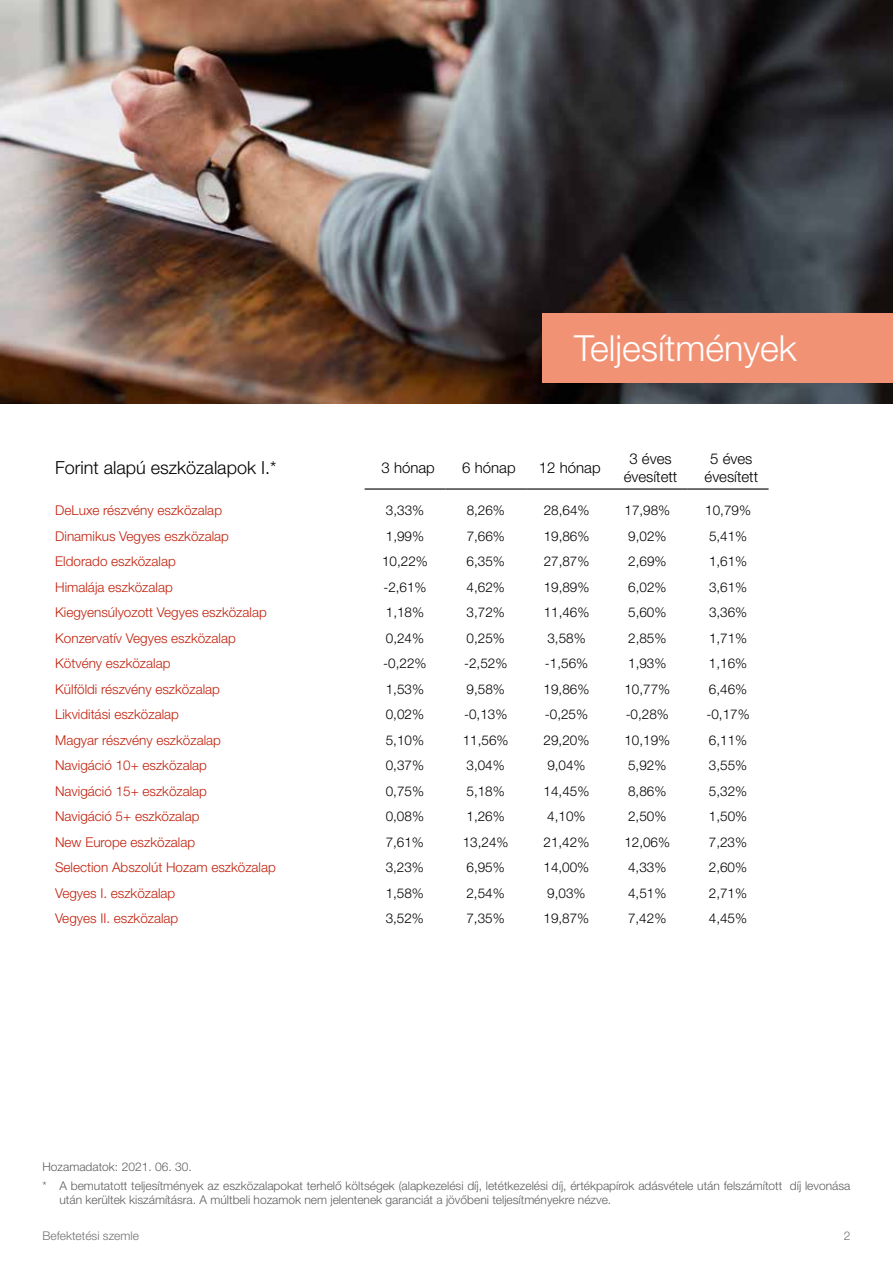
<style>
.page{position:relative;width:893px;height:1263px;background:#fff}
.page>*{position:absolute;margin:0;border:0;box-sizing:border-box;transform-origin:0 0}
.t1{font:300 36px "Helvetica Neue LT Pro";color:#fff}
.t2{font:300 18px "Helvetica Neue LT Pro";color:#000}
.t3{font:300 15px/18px "Helvetica Neue LT Pro";color:#000;text-align:center}
.t4{font:300 13.5px "Helvetica Neue LT Pro";color:#000}
.t5{font:300 13.5px "Helvetica Neue LT Pro";color:#c1210d}
.t6{font:300 12px/18.6px "Helvetica Neue LT Pro";color:#5f5e5e}
.t7{font:300 12px "Helvetica Neue LT Pro";color:#707173}
</style>
<div class="page">
<img style="left:0;top:0;width:893px;height:404px">
<div style="left:543px;top:314px;width:350px;height:69px;background:#f29275"></div>
<hr style="left:365px;top:488px;width:80px;height:2px;background:#000">
<hr style="left:445px;top:488px;width:81px;height:2px;background:#000">
<hr style="left:526px;top:488px;width:81px;height:2px;background:#000">
<hr style="left:607px;top:488px;width:81px;height:2px;background:#000">
<hr style="left:688px;top:488px;width:81px;height:2px;background:#000">
<h1 class="t1" style="left:574px;top:326px;width:224px">Teljesítmények</h1>
<h2 class="t2" style="left:55px;top:457px;width:223px">Forint alapú eszközalapok I.*</h2>
<p class="t3" style="left:381px;top:458px;width:55px">3 hónap</p>
<p class="t3" style="left:462px;top:458px;width:55px">6 hónap</p>
<p class="t3" style="left:539px;top:458px;width:63px">12 hónap</p>
<p class="t3" style="left:624px;top:449px;width:55px">3 éves évesített</p>
<p class="t3" style="left:705px;top:449px;width:55px">5 éves évesített</p>
<p class="t5" style="left:55px;top:502px;width:168px">DeLuxe részvény eszközalap</p>
<p class="t4" style="left:386px;top:502px;width:40px">3,33%</p>
<p class="t4" style="left:467px;top:502px;width:40px">8,26%</p>
<p class="t4" style="left:544px;top:502px;width:47px">28,64%</p>
<p class="t4" style="left:624px;top:502px;width:47px">17,98%</p>
<p class="t4" style="left:705px;top:502px;width:47px">10,79%</p>
<p class="t5" style="left:55px;top:528px;width:175px">Dinamikus Vegyes eszközalap</p>
<p class="t4" style="left:386px;top:528px;width:40px">1,99%</p>
<p class="t4" style="left:467px;top:528px;width:40px">7,66%</p>
<p class="t4" style="left:544px;top:528px;width:47px">19,86%</p>
<p class="t4" style="left:628px;top:528px;width:40px">9,02%</p>
<p class="t4" style="left:709px;top:528px;width:40px">5,41%</p>
<p class="t5" style="left:55px;top:553px;width:122px">Eldorado eszközalap</p>
<p class="t4" style="left:382px;top:553px;width:47px">10,22%</p>
<p class="t4" style="left:467px;top:553px;width:40px">6,35%</p>
<p class="t4" style="left:544px;top:553px;width:47px">27,87%</p>
<p class="t4" style="left:628px;top:553px;width:40px">2,69%</p>
<p class="t4" style="left:709px;top:553px;width:40px">1,61%</p>
<p class="t5" style="left:55px;top:579px;width:119px">Himalája eszközalap</p>
<p class="t4" style="left:383px;top:579px;width:45px">-2,61%</p>
<p class="t4" style="left:467px;top:579px;width:40px">4,62%</p>
<p class="t4" style="left:544px;top:579px;width:47px">19,89%</p>
<p class="t4" style="left:628px;top:579px;width:40px">6,02%</p>
<p class="t4" style="left:709px;top:579px;width:40px">3,61%</p>
<p class="t5" style="left:55px;top:604px;width:213px">Kiegyensúlyozott Vegyes eszközalap</p>
<p class="t4" style="left:386px;top:604px;width:40px">1,18%</p>
<p class="t4" style="left:467px;top:604px;width:40px">3,72%</p>
<p class="t4" style="left:544px;top:604px;width:47px">11,46%</p>
<p class="t4" style="left:628px;top:604px;width:40px">5,60%</p>
<p class="t4" style="left:709px;top:604px;width:40px">3,36%</p>
<p class="t5" style="left:55px;top:630px;width:182px">Konzervatív Vegyes eszközalap</p>
<p class="t4" style="left:386px;top:630px;width:40px">0,24%</p>
<p class="t4" style="left:467px;top:630px;width:40px">0,25%</p>
<p class="t4" style="left:547px;top:630px;width:40px">3,58%</p>
<p class="t4" style="left:628px;top:630px;width:40px">2,85%</p>
<p class="t4" style="left:709px;top:630px;width:40px">1,71%</p>
<p class="t5" style="left:55px;top:655px;width:117px">Kötvény eszközalap</p>
<p class="t4" style="left:383px;top:655px;width:45px">-0,22%</p>
<p class="t4" style="left:464px;top:655px;width:45px">-2,52%</p>
<p class="t4" style="left:545px;top:655px;width:45px">-1,56%</p>
<p class="t4" style="left:628px;top:655px;width:40px">1,93%</p>
<p class="t4" style="left:709px;top:655px;width:40px">1,16%</p>
<p class="t5" style="left:55px;top:681px;width:166px">Külföldi részvény eszközalap</p>
<p class="t4" style="left:386px;top:681px;width:40px">1,53%</p>
<p class="t4" style="left:467px;top:681px;width:40px">9,58%</p>
<p class="t4" style="left:544px;top:681px;width:47px">19,86%</p>
<p class="t4" style="left:624px;top:681px;width:47px">10,77%</p>
<p class="t4" style="left:709px;top:681px;width:40px">6,46%</p>
<p class="t5" style="left:55px;top:706px;width:125px">Likviditási eszközalap</p>
<p class="t4" style="left:386px;top:706px;width:40px">0,02%</p>
<p class="t4" style="left:464px;top:706px;width:45px">-0,13%</p>
<p class="t4" style="left:545px;top:706px;width:45px">-0,25%</p>
<p class="t4" style="left:626px;top:706px;width:45px">-0,28%</p>
<p class="t4" style="left:706px;top:706px;width:45px">-0,17%</p>
<p class="t5" style="left:55px;top:732px;width:167px">Magyar részvény eszközalap</p>
<p class="t4" style="left:386px;top:732px;width:40px">5,10%</p>
<p class="t4" style="left:463px;top:732px;width:47px">11,56%</p>
<p class="t4" style="left:544px;top:732px;width:47px">29,20%</p>
<p class="t4" style="left:624px;top:732px;width:47px">10,19%</p>
<p class="t4" style="left:709px;top:732px;width:40px">6,11%</p>
<p class="t5" style="left:55px;top:757px;width:153px">Navigáció 10+ eszközalap</p>
<p class="t4" style="left:386px;top:757px;width:40px">0,37%</p>
<p class="t4" style="left:467px;top:757px;width:40px">3,04%</p>
<p class="t4" style="left:547px;top:757px;width:40px">9,04%</p>
<p class="t4" style="left:628px;top:757px;width:40px">5,92%</p>
<p class="t4" style="left:709px;top:757px;width:40px">3,55%</p>
<p class="t5" style="left:55px;top:783px;width:153px">Navigáció 15+ eszközalap</p>
<p class="t4" style="left:386px;top:783px;width:40px">0,75%</p>
<p class="t4" style="left:466px;top:783px;width:40px">5,18%</p>
<p class="t4" style="left:544px;top:783px;width:47px">14,45%</p>
<p class="t4" style="left:628px;top:783px;width:40px">8,86%</p>
<p class="t4" style="left:709px;top:783px;width:40px">5,32%</p>
<p class="t5" style="left:55px;top:808px;width:146px">Navigáció 5+ eszközalap</p>
<p class="t4" style="left:386px;top:808px;width:40px">0,08%</p>
<p class="t4" style="left:466px;top:808px;width:40px">1,26%</p>
<p class="t4" style="left:547px;top:808px;width:40px">4,10%</p>
<p class="t4" style="left:628px;top:808px;width:40px">2,50%</p>
<p class="t4" style="left:709px;top:808px;width:40px">1,50%</p>
<p class="t5" style="left:55px;top:834px;width:142px">New Europe eszközalap</p>
<p class="t4" style="left:386px;top:834px;width:40px">7,61%</p>
<p class="t4" style="left:463px;top:834px;width:47px">13,24%</p>
<p class="t4" style="left:544px;top:834px;width:47px">21,42%</p>
<p class="t4" style="left:624px;top:834px;width:47px">12,06%</p>
<p class="t4" style="left:709px;top:834px;width:40px">7,23%</p>
<p class="t5" style="left:55px;top:859px;width:222px">Selection Abszolút Hozam eszközalap</p>
<p class="t4" style="left:386px;top:859px;width:40px">3,23%</p>
<p class="t4" style="left:466px;top:859px;width:40px">6,95%</p>
<p class="t4" style="left:543px;top:859px;width:47px">14,00%</p>
<p class="t4" style="left:628px;top:859px;width:40px">4,33%</p>
<p class="t4" style="left:709px;top:859px;width:40px">2,60%</p>
<p class="t5" style="left:55px;top:885px;width:122px">Vegyes I. eszközalap</p>
<p class="t4" style="left:386px;top:885px;width:40px">1,58%</p>
<p class="t4" style="left:466px;top:885px;width:40px">2,54%</p>
<p class="t4" style="left:547px;top:885px;width:40px">9,03%</p>
<p class="t4" style="left:628px;top:885px;width:40px">4,51%</p>
<p class="t4" style="left:709px;top:885px;width:40px">2,71%</p>
<p class="t5" style="left:55px;top:910px;width:125px">Vegyes II. eszközalap</p>
<p class="t4" style="left:386px;top:910px;width:40px">3,52%</p>
<p class="t4" style="left:466px;top:910px;width:40px">7,35%</p>
<p class="t4" style="left:543px;top:910px;width:47px">19,87%</p>
<p class="t4" style="left:628px;top:910px;width:40px">7,42%</p>
<p class="t4" style="left:709px;top:910px;width:40px">4,45%</p>
<p class="t6" style="left:43px;top:1157px;width:809px">Hozamadatok: 2021. 06. 30.<br>* A bemutatott teljesítmények az eszközalapokat terhelő költségek (alapkezelési díj, letétkezelési díj, értékpapírok adásvétele után felszámított díj levonása</p>
<p class="t6" style="left:60px;top:1190px;width:553px">után kerültek kiszámításra. A múltbeli hozamok nem jelentenek garanciát a jövőbeni teljesítményekre nézve.</p>
<p class="t7" style="left:43px;top:1228px;width:98px">Befektetési szemle</p>
<p class="t7" style="left:844px;top:1228px;width:8px">2</p>
</div>
